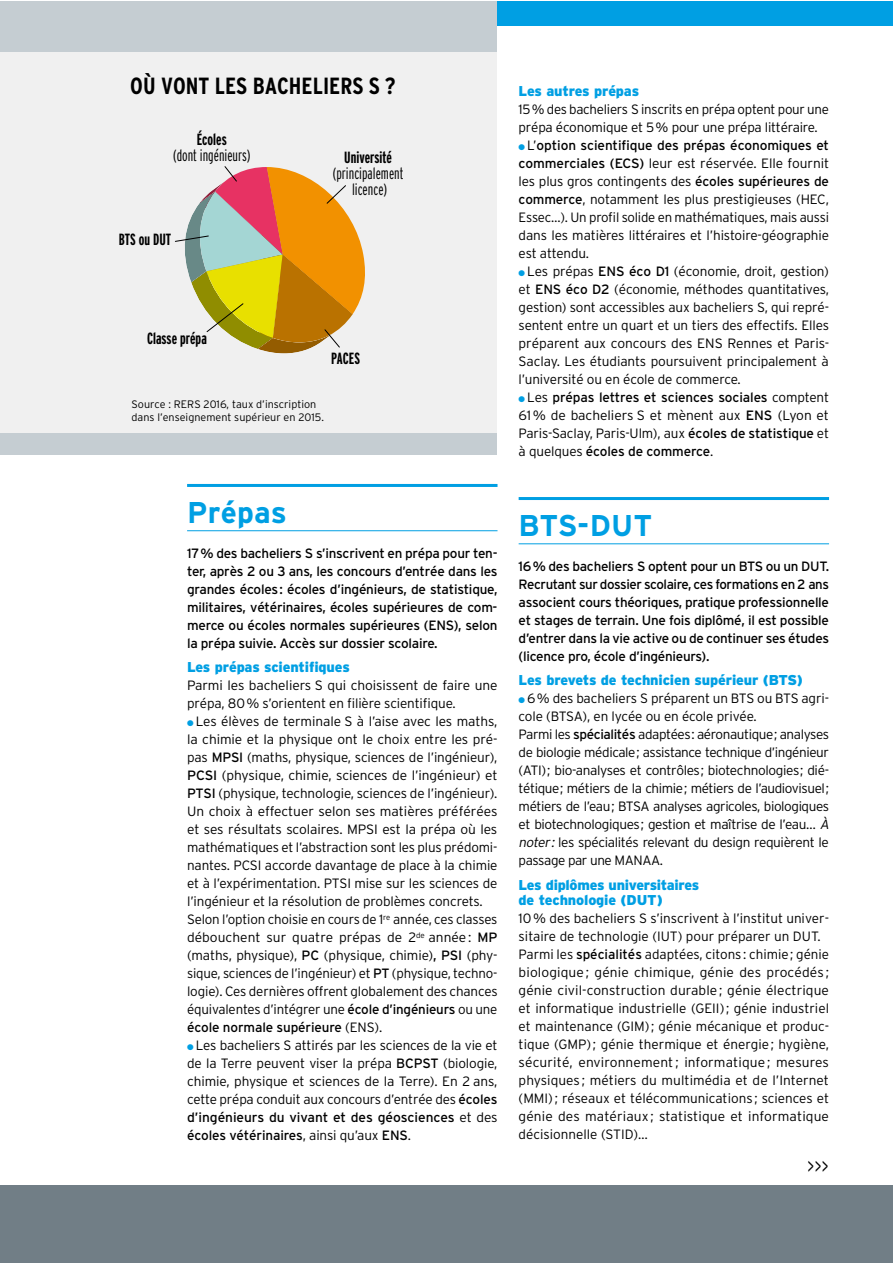
<style>
.page{position:relative;width:893px;height:1263px;background:#fff}
.page>*{position:absolute;margin:0;border:0;box-sizing:border-box;transform-origin:0 0}
.t1{font:700 30px "Interstate";letter-spacing:.01em;color:#009fe3}
.t2{font:700 condensed 23.4px "Interstate";color:#000}
.t3{font:300 19.5px "Interstate";color:#000}
.t4{font:700 extra-condensed 16.2px "Interstate";color:#000}
.t5{font:300 extra-condensed 16.2px/16.2px "Interstate";color:#000;text-align:center}
.t6{font:900 14.25px/15.8px "Interstate";letter-spacing:-.01em;color:#009fe3}
.t7{font:300 13.5px/18px "Interstate";letter-spacing:-.01em;color:#000}
.t8{font:13.5px/18px "Interstate";letter-spacing:-.02em;color:#000;text-align:justify}
.t9{font:300 13.5px/18px "Interstate";letter-spacing:-.03em;color:#000}
.t10{font:300 10.8px/12.6px "Interstate";color:#000}
.s1{color:#009fe3}
.s2{font-weight:400}
.s3{font-style:italic}
</style>
<div class="page">
<div style="left:0;top:1px;width:892px;height:25px;background:#009fe3"></div>
<hr style="left:187px;top:484px;width:310px;height:3px;background:#009fe3">
<hr style="left:187px;top:530px;width:310px;height:1px;background:#009fe3">
<hr style="left:519px;top:497px;width:310px;height:3px;background:#009fe3">
<hr style="left:519px;top:543px;width:310px;height:1px;background:#009fe3">
<div style="left:0;top:1185px;width:892px;height:78px;background:#717e86"></div>
<div style="left:0;top:51px;width:497px;height:383px;background:#f0f0f0"></div>
<svg style="left:175px;top:166px;width:190px;height:187px"></svg>
<div style="left:0;top:434px;width:497px;height:21px;background:#c5cdd2"></div>
<div style="left:0;top:1px;width:497px;height:50px;background:#c5cdd2"></div>
<h2 class="t2" style="left:130px;top:71px;width:267px">OÙ VONT LES BACHELIERS S ?</h2>
<p class="t4" style="left:197px;top:130px;width:31px">Écoles</p>
<p class="t5" style="left:173px;top:147px;width:79px">(dont ingénieurs)</p>
<p class="t4" style="left:119px;top:229px;width:54px">BTS ou DUT</p>
<p class="t4" style="left:344px;top:147px;width:49px">Université</p>
<p class="t5" style="left:333px;top:165px;width:72px">(principalement licence)</p>
<p class="t4" style="left:147px;top:328px;width:61px">Classe prépa</p>
<p class="t4" style="left:331px;top:349px;width:30px">PACES</p>
<p class="t10" style="left:132px;top:398px;width:194px">Source : RERS 2016, taux d’inscription dans l’enseignement supérieur en 2015.</p>
<h1 class="t1" style="left:187px;top:494px;width:101px">Prépas</h1>
<p class="t8" style="left:187px;top:544px;width:312px">17% des bacheliers S s’inscrivent en prépa pour ten&shy;ter, après 2 ou 3 ans, les concours d’entrée dans les grandes écoles: écoles d’ingénieurs, de statistique, militaires, vétérinaires, écoles supérieures de com&shy;merce ou écoles normales supérieures (ENS), selon la prépa suivie. Accès sur dossier scolaire.</p>
<p class="t6" style="left:187px;top:659px;width:164px">Les prépas scientifiques</p>
<p class="t7" style="left:187px;top:676px;width:312px">Parmi les bacheliers S qui choisissent de faire une prépa, 80% s’orientent en filière scientifique.</p>
<p class="t7" style="left:187px;top:712px;width:312px"><span class="s1">●</span> Les élèves de terminale S à l’aise avec les maths, la chimie et la physique ont le choix entre les pré&shy;pas <span class="s2">MPSI</span> (maths, physique, sciences de l’ingénieur), <span class="s2">PCSI</span> (physique, chimie, sciences de l’ingénieur) et <span class="s2">PTSI</span> (physique, technologie, sciences de l’ingénieur).<br>Un choix à effectuer selon ses matières préférées et ses résultats scolaires. MPSI est la prépa où les mathématiques et l’abstraction sont les plus prédomi&shy;nantes. PCSI accorde davantage de place à la chimie et à l’expérimentation. PTSI mise sur les sciences de l’ingénieur et la résolution de problèmes concrets.<br>Selon l’option choisie en cours de 1<sup>re</sup> année, ces classes débouchent sur quatre prépas de 2<sup>de</sup> année: <span class="s2">MP </span>(maths, physique), <span class="s2">PC</span> (physique, chimie)<span class="s2">, PSI</span> (phy&shy;sique, sciences de l’ingénieur) et <span class="s2">PT</span> (physique, techno&shy;logie). Ces dernières offrent globalement des chances équivalentes d’intégrer une <span class="s2">école d’ingénieurs</span> ou une <span class="s2">école normale supérieure</span> (ENS).</p>
<p class="t7" style="left:187px;top:1036px;width:312px;text-align:justify"><span class="s1">●</span> Les bacheliers S attirés par les sciences de la vie et de la Terre peuvent viser la prépa <span class="s2">BCPST</span> (biologie, chimie, physique et sciences de la Terre). En 2 ans, cette prépa conduit aux concours d’entrée des <span class="s2">écoles d’ingénieurs du vivant et des géosciences</span> et des <span class="s2">écoles vétérinaires</span>, ainsi qu’aux <span class="s2">ENS</span>.</p>
<p class="t6" style="left:519px;top:83px;width:122px">Les autres prépas</p>
<p class="t7" style="left:519px;top:101px;width:312px">15% des bacheliers S inscrits en prépa optent pour une prépa économique et 5% pour une prépa littéraire.</p>
<p class="t7" style="left:519px;top:137px;width:312px;text-align:justify"><span class="s1">●</span> L’<span class="s2">option scientifique des prépas économiques et commerciales (ECS)</span> leur est réservée. Elle fournit les plus gros contingents des <span class="s2">écoles supérieures de commerce</span>, notamment les plus prestigieuses (HEC, Essec…). Un profil solide en mathématiques, mais aussi dans les matières littéraires et l’histoire-géographie est attendu.</p>
<p class="t7" style="left:519px;top:263px;width:312px;text-align:justify"><span class="s1">●</span> Les prépas <span class="s2">ENS éco D1</span> (économie, droit, gestion) et <span class="s2">ENS éco D2</span> (économie, méthodes quantitatives, gestion) sont accessibles aux bacheliers S, qui repré&shy;sentent entre un quart et un tiers des effectifs. Elles préparent aux concours des ENS Rennes et Paris-Saclay. Les étudiants poursuivent principalement à l’université ou en école de commerce.</p>
<p class="t7" style="left:519px;top:389px;width:312px;text-align:justify"><span class="s1">●</span> Les <span class="s2">prépas lettres et sciences sociales</span> comptent 61% de bacheliers S et mènent aux <span class="s2">ENS</span> (Lyon et Paris-Saclay, Paris-Ulm), aux <span class="s2">écoles de statistique</span> et à quelques <span class="s2">écoles de commerce</span>.</p>
<h1 class="t1" style="left:519px;top:507px;width:135px">BTS-DUT</h1>
<p class="t8" style="left:519px;top:557px;width:312px">16% des bacheliers S optent pour un BTS ou un DUT.<br>Recrutant sur dossier scolaire, ces formations en 2 ans associent cours théoriques, pratique professionnelle et stages de terrain. Une fois diplômé, il est possible d’entrer dans la vie active ou de continuer ses études (licence pro, école d’ingénieurs).</p>
<p class="t6" style="left:519px;top:672px;width:286px">Les brevets de technicien supérieur (BTS)</p>
<p class="t9" style="left:519px;top:689px;width:315px"><span class="s1">●</span> 6% des bacheliers S préparent un BTS ou BTS agri&shy;cole (BTSA), en lycée ou en école privée.<br>Parmi les <span class="s2">spécialités</span> adaptées: aéronautique; analyses de biologie médicale; assistance technique d’ingénieur (ATI); bio-analyses et contrôles; biotechnologies; dié&shy;tétique; métiers de la chimie; métiers de l’audiovisuel; métiers de l’eau; BTSA analyses agricoles, biologiques et biotechnologiques; gestion et maîtrise de l’eau… <span class="s3">À noter:</span> les spécialités relevant du design requièrent le passage par une MANAA.</p>
<p class="t6" style="left:519px;top:876px;width:182px">Les diplômes universitaires de technologie (DUT)</p>
<p class="t7" style="left:519px;top:909px;width:312px">10% des bacheliers S s’inscrivent à l’institut univer&shy;sitaire de technologie (IUT) pour préparer un DUT.<br>Parmi les <span class="s2">spécialités</span> adaptées, citons : chimie; génie biologique ; génie chimique, génie des procédés ; génie civil-construction durable ; génie électrique et informatique industrielle (GEII); génie industriel et maintenance (GIM); génie mécanique et produc&shy;tique (GMP); génie thermique et énergie; hygiène, sécurité, environnement; informatique ; mesures physiques ; métiers du multimédia et de l’Internet (MMI); réseaux et télécommunications ; sciences et génie des matériaux ; statistique et informatique décisionnelle (STID)…</p>
<h3 class="t3" style="left:807px;top:1154px;width:23px">&gt;&gt;&gt;</h3>
</div>
